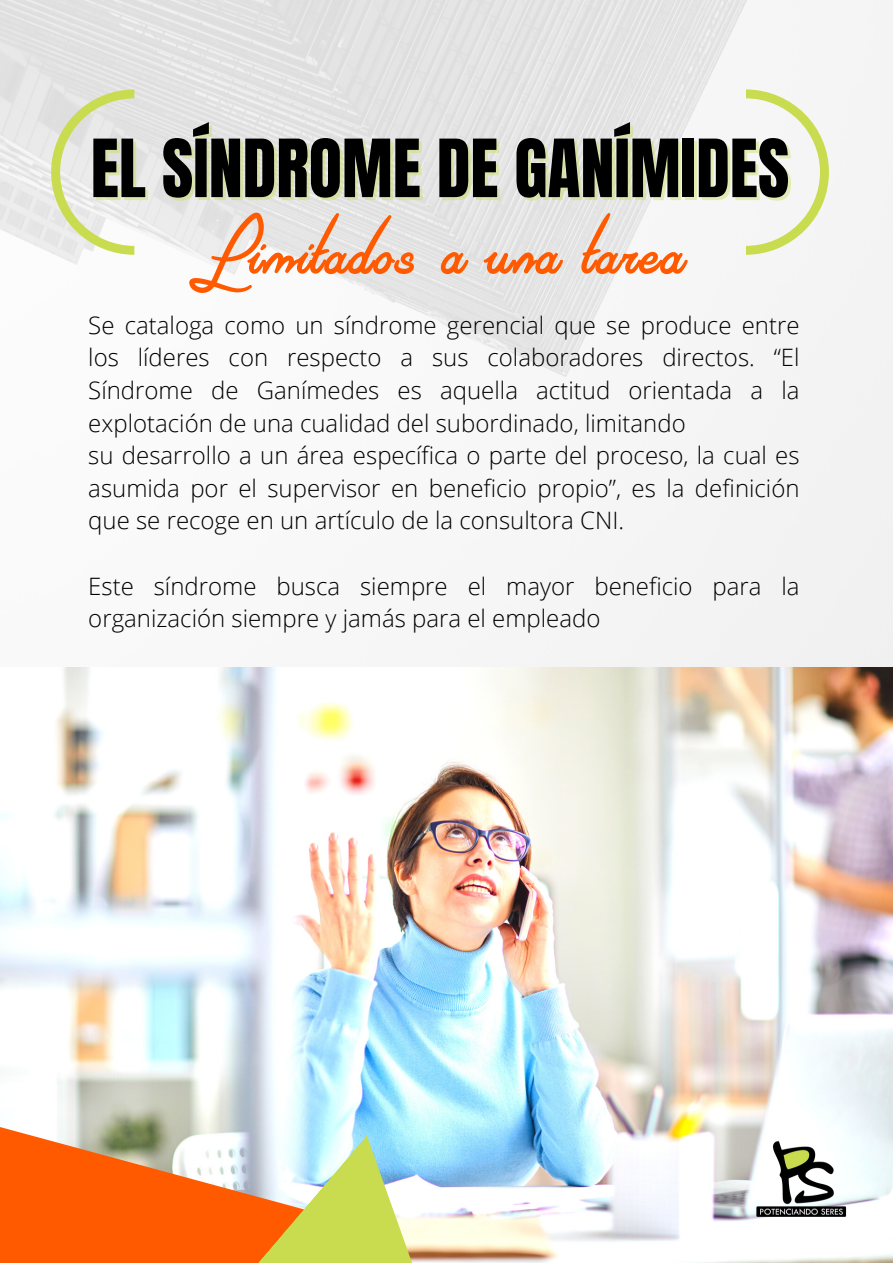
<style>
.page{position:relative;width:893px;height:1264px;background:#fff}
.page>*{position:absolute;margin:0;border:0;box-sizing:border-box;transform-origin:0 0}
.t1{font:79.65px "Riviera Signature Font";letter-spacing:.03em;color:#ff5a00}
.t2{font:68.1px "Anton";color:#000}
.t3{font:300 24px/32.5px "Open Sans";color:#000;text-align:justify}
</style>
<div class="page">
<img style="left:0;top:0;width:892px;height:667px">
<img style="left:0;top:667px;width:892px;height:595px">
<svg style="left:51px;top:89px;width:83px;height:166px;background:#e3e6cf"></svg>
<svg style="left:746px;top:89px;width:82px;height:166px"></svg>
<svg style="left:0;top:1108px;width:336px;height:154px;background:#ea874a"></svg>
<svg style="left:161px;top:1135px;width:312px;height:127px"></svg>
<img style="left:745px;top:1128px;width:107px;height:88px">
<p class="t2" style="left:91px;top:120px;width:700px">EL SÍNDROME DE GANÍMIDES</p>
<p class="t1" style="left:198px;top:200px;width:484px">Limitados a una tarea</p>
<p class="t3" style="left:88px;top:308px;width:712px">Se cataloga como un síndrome gerencial que se produce entre los líderes con respecto a sus colaboradores directos. “El Síndrome de Ganímedes es aquella actitud orientada a la explotación de una cualidad del subordinado, limitando</p>
<p class="t3" style="left:88px;top:438px;width:712px">su desarrollo a un área específica o parte del proceso, la cual es asumida por el supervisor en beneficio propio”, es la definición que se recoge en un artículo de la consultora CNI.</p>
<p class="t3" style="left:88px;top:569px;width:712px">Este síndrome busca siempre el mayor beneficio para la organización siempre y jamás para el empleado</p>
</div>
